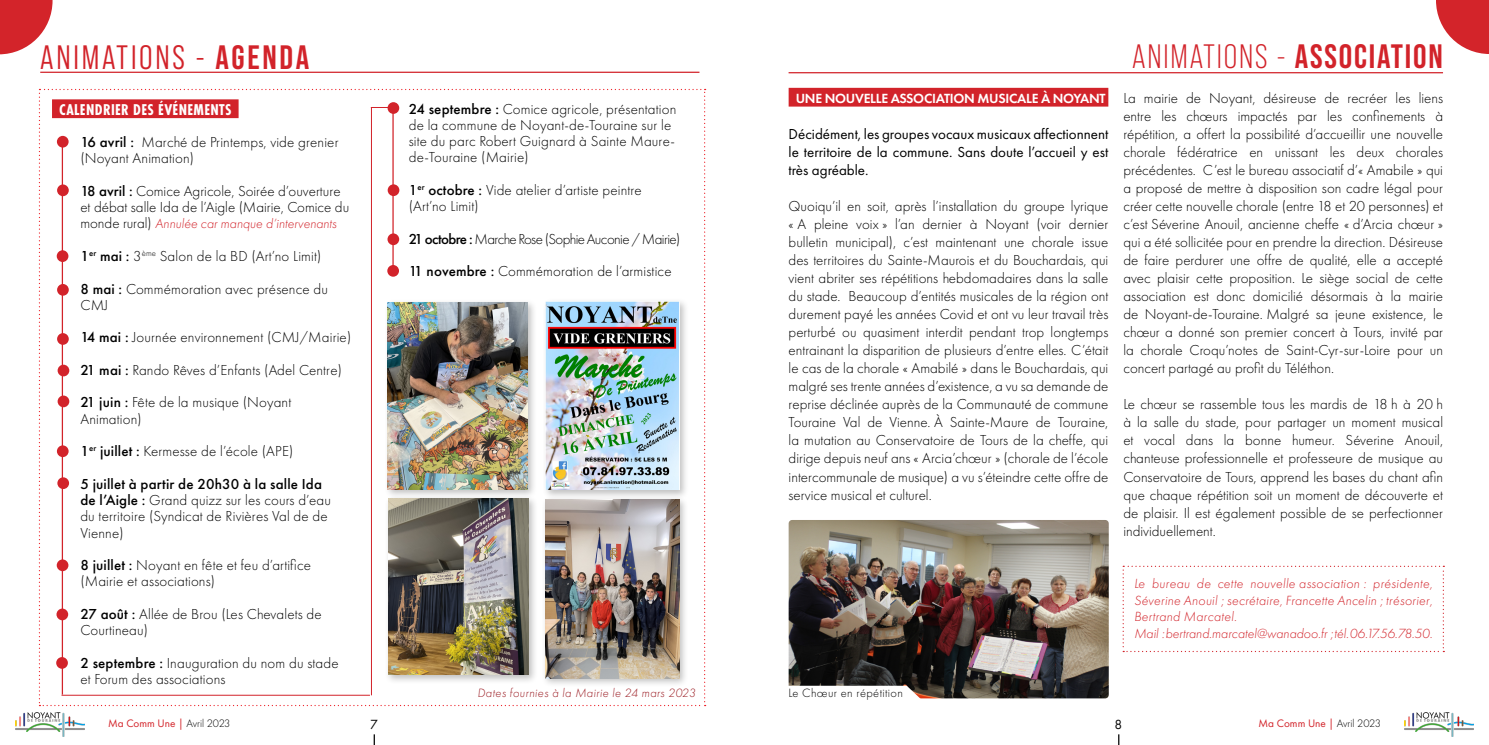
<style>
.page{position:relative;width:1489px;height:745px;background:#fff}
.page>*{position:absolute;margin:0;border:0;box-sizing:border-box;transform-origin:0 0}
.t1{font:33.75px "Bebas Neue Pro";letter-spacing:.055em;color:#d2232a}
.t2{font:33.75px "Bebas Neue Pro Middle";letter-spacing:.08em;color:#d2232a}
.t3{font:700 16.25px "Futura PT Cond";letter-spacing:.02em;color:#fff}
.t4{font:300 15px/18px "Futura PT";letter-spacing:.01em;color:#000}
.t5{font:15px/18px "Futura PT";color:#000;text-align:justify}
.t6{font:300 15px/32.5px "Futura PT";letter-spacing:-.04em;color:#000}
.t7{font:500 15px/32.5px "Futura PT";letter-spacing:.01em;color:#000}
.t8{font:italic 300 13.75px/16.5px "Futura PT";letter-spacing:.02em;color:#d2232a}
.t9{font:italic 300 13.75px "Futura PT";color:#d2232a}
.t10{font:600 13.75px "Futura PT";letter-spacing:-.02em;color:#fff}
.t11{font:13.75px "Futura PT";color:#000}
.t12{font:italic 300 12.5px "Futura PT";letter-spacing:.03em;color:#9b1c23}
.t13{font:300 12.5px "Futura PT";letter-spacing:.03em;color:#000}
.t14{font:11.25px "Futura PT";color:#d3242a}
.t15{font:11.25px "Futura PT";color:#d2232a}
.s1{font-family:"Bebas Neue Pro";font-weight:700}
.s2{font-weight:500}
.s3{font-style:normal;font-size:15px;color:#000}
.s4{font-weight:300}
.s5{font-weight:700}
.s6{font-weight:300;color:#000}
</style>
<div class="page">
<svg style="left:373px;top:734px;width:2px;height:10px"></svg>
<img style="left:16px;top:712px;width:68px;height:23px">
<svg style="left:0;top:0;width:53px;height:54px"></svg>
<svg style="left:1436px;top:0;width:52px;height:54px"></svg>
<hr style="left:788px;top:72px;width:654px;height:1px;background:#d2232a">
<div style="left:788px;top:88px;width:320px;height:18px;background:#d2232a"></div>
<svg style="left:1122px;top:565px;width:322px;height:86px"></svg>
<img style="left:788px;top:520px;width:320px;height:178px">
<hr style="left:40px;top:72px;width:659px;height:1px;background:#d2232a">
<img style="left:39px;top:89px;width:666px;height:616px">
<hr style="left:61px;top:694px;width:309px;height:1px;background:#d2232a">
<img style="left:1404px;top:712px;width:68px;height:23px">
<svg style="left:788px;top:685px;width:133px;height:14px"></svg>
<div style="left:387px;top:265px;width:12px;height:11px;background:#d2232a;border-radius:50%"></div>
<h1 class="t2" style="left:40px;top:38px;width:270px">ANIMATIONS - <span class="s1">AGENDA</span></h1>
<p class="t3" style="left:59px;top:100px;width:174px">CALENDRIER DES ÉVÉNEMENTS</p>
<p class="t4" style="left:80px;top:134px;width:260px;line-height:16.2px"><span class="s2">16 avril :</span> Marché de Printemps, vide grenier (Noyant Animation)</p>
<p class="t4" style="left:80px;top:183px;width:270px;line-height:16.2px"><span class="s2">18 avril :</span> Comice Agricole, Soirée d’ouverture et débat salle Ida de l’Aigle (Mairie, Comice du</p>
<p class="t9" style="left:80px;top:216px;width:258px"><span class="s3">monde rural)</span> Annulée car manque d’intervenants</p>
<p class="t4" style="left:80px;top:240px;width:249px;line-height:32.5px"><span class="s2">1</span><sup>er</sup> <span class="s2">mai :</span> 3<sup>ème</sup> Salon de la BD (Art’no Limit)<br><span class="s2">8 mai :</span> Commémoration avec présence du</p>
<p class="t4" style="left:80px;top:288px;width:272px;line-height:32.5px">CMJ<br><span class="s2">14 mai :</span> Journée environnement (CMJ/Mairie)<br><span class="s2">21 mai :</span> Rando Rêves d’Enfants (Adel Centre)<br><span class="s2">21 juin :</span> Fête de la musique (Noyant</p>
<p class="t7" style="left:80px;top:402px;width:243px"><span class="s4">Animation)<br></span>1<sup>er</sup> juillet : <span class="s4">Kermesse de l’école (APE)<br></span>5 juillet à partir de 20h30 à la salle Ida</p>
<p class="t4" style="left:80px;top:491px;width:252px;line-height:16.2px"><span class="s2">de l’Aigle :</span> Grand quizz sur les cours d’eau du territoire (Syndicat de Rivières Val de de<br>Vienne)</p>
<p class="t4" style="left:80px;top:556px;width:232px;line-height:16.2px"><span class="s2">8 juillet :</span> Noyant en fête et feu d’artifice (Mairie et associations)</p>
<p class="t4" style="left:80px;top:605px;width:243px;line-height:16.2px"><span class="s2">27 août :</span> Allée de Brou (Les Chevalets de<br>Courtineau)</p>
<p class="t4" style="left:80px;top:654px;width:260px;line-height:16.2px"><span class="s2">2 septembre :</span> Inauguration du nom du stade et Forum des associations</p>
<p class="t4" style="left:409px;top:100px;width:269px;line-height:16.2px"><span class="s2">24 septembre :</span> Comice agricole, présentation de la commune de Noyant-de-Touraine sur le site du parc Robert Guignard à Sainte Maure&shy;de-Touraine (Mairie)</p>
<p class="t4" style="left:409px;top:182px;width:234px;line-height:16.2px"><span class="s2">1</span><sup>er</sup> <span class="s2">octobre :</span> Vide atelier d’artiste peintre (Art’no Limit)</p>
<p class="t6" style="left:409px;top:222px;width:273px"><span class="s2">21 octobre :</span> Marche Rose (Sophie Auconie / Mairie)<br><span class="s2">11 novembre :</span> Commémoration de l’armistice</p>
<p class="t10" style="left:795px;top:90px;width:311px">UNE NOUVELLE ASSOCIATION MUSICALE À NOYANT</p>
<p class="t5" style="left:788px;top:125px;width:321px">Décidément, les groupes vocaux musicaux affectionnent le territoire de la commune. Sans doute l’accueil y est très agréable.</p>
<p class="t4" style="left:788px;top:197px;width:321px;text-align:justify">Quoiqu’il en soit, après l’installation du groupe lyrique « A pleine voix » l’an dernier à Noyant (voir dernier bulletin municipal), c’est maintenant une chorale issue des territoires du Sainte-Maurois et du Bouchardais, qui vient abriter ses répétitions hebdomadaires dans la salle du stade. Beaucoup d’entités musicales de la région ont durement payé les années Covid et ont vu leur travail très perturbé ou quasiment interdit pendant trop longtemps entrainant la disparition de plusieurs d’entre elles. C’était le cas de la chorale « Amabilé » dans le Bouchardais, qui malgré ses trente années d’existence, a vu sa demande de reprise déclinée auprès de la Communauté de commune Touraine Val de Vienne. À Sainte-Maure de Touraine, la mutation au Conservatoire de Tours de la cheffe, qui dirige depuis neuf ans « Arcia’chœur » (chorale de l’école intercommunale de musique) a vu s’éteindre cette offre de service musical et culturel.</p>
<h1 class="t1" style="left:1131px;top:38px;width:312px">ANIMATIONS - <span class="s5">ASSOCIATION</span></h1>
<p class="t4" style="left:1123px;top:89px;width:321px;text-align:justify">La mairie de Noyant, désireuse de recréer les liens entre les chœurs impactés par les confinements à répétition, a offert la possibilité d’accueillir une nouvelle chorale fédératrice en unissant les deux chorales précédentes. C’est le bureau associatif d’« Amabile » qui a proposé de mettre à disposition son cadre légal pour créer cette nouvelle chorale (entre 18 et 20 personnes) et c’est Séverine Anouil, ancienne cheffe « d’Arcia chœur » qui a été sollicitée pour en prendre la direction. Désireuse de faire perdurer une offre de qualité, elle a accepté avec plaisir cette proposition. Le siège social de cette association est donc domicilié désormais à la mairie de Noyant-de-Touraine. Malgré sa jeune existence, le chœur a donné son premier concert à Tours, invité par la chorale Croqu’notes de Saint-Cyr-sur-Loire pour un concert partagé au profit du Téléthon.</p>
<p class="t4" style="left:1123px;top:395px;width:321px;text-align:justify">Le chœur se rassemble tous les mardis de 18 h à 20 h à la salle du stade, pour partager un moment musical et vocal dans la bonne humeur. Séverine Anouil, chanteuse professionnelle et professeure de musique au Conservatoire de Tours, apprend les bases du chant afin que chaque répétition soit un moment de découverte et de plaisir. Il est également possible de se perfectionner individuellement.</p>
<p class="t8" style="left:1133px;top:575px;width:300px">Le bureau de cette nouvelle association : présidente, Séverine Anouil ; secrétaire, Francette Ancelin ; trésorier, Bertrand Marcatel.<br>Mail : bertrand.marcatel@wanadoo.fr ; tél. 06.17.56.78.50.</p>
<p class="t12" style="left:477px;top:685px;width:220px">Dates fournies à la Mairie le 24 mars 2023</p>
<p class="t13" style="left:788px;top:685px;width:116px">Le Chœur en répétition</p>
<p class="t14" style="left:108px;top:716px;width:124px">Ma Comm Une | <span class="s6">Avril 2023</span></p>
<p class="t11" style="left:370px;top:715px;width:9px">7</p>
<p class="t11" style="left:1114px;top:715px;width:9px">8</p>
<p class="t15" style="left:1258px;top:716px;width:124px">Ma Comm Une | <span class="s6">Avril 2023</span></p>
</div>
